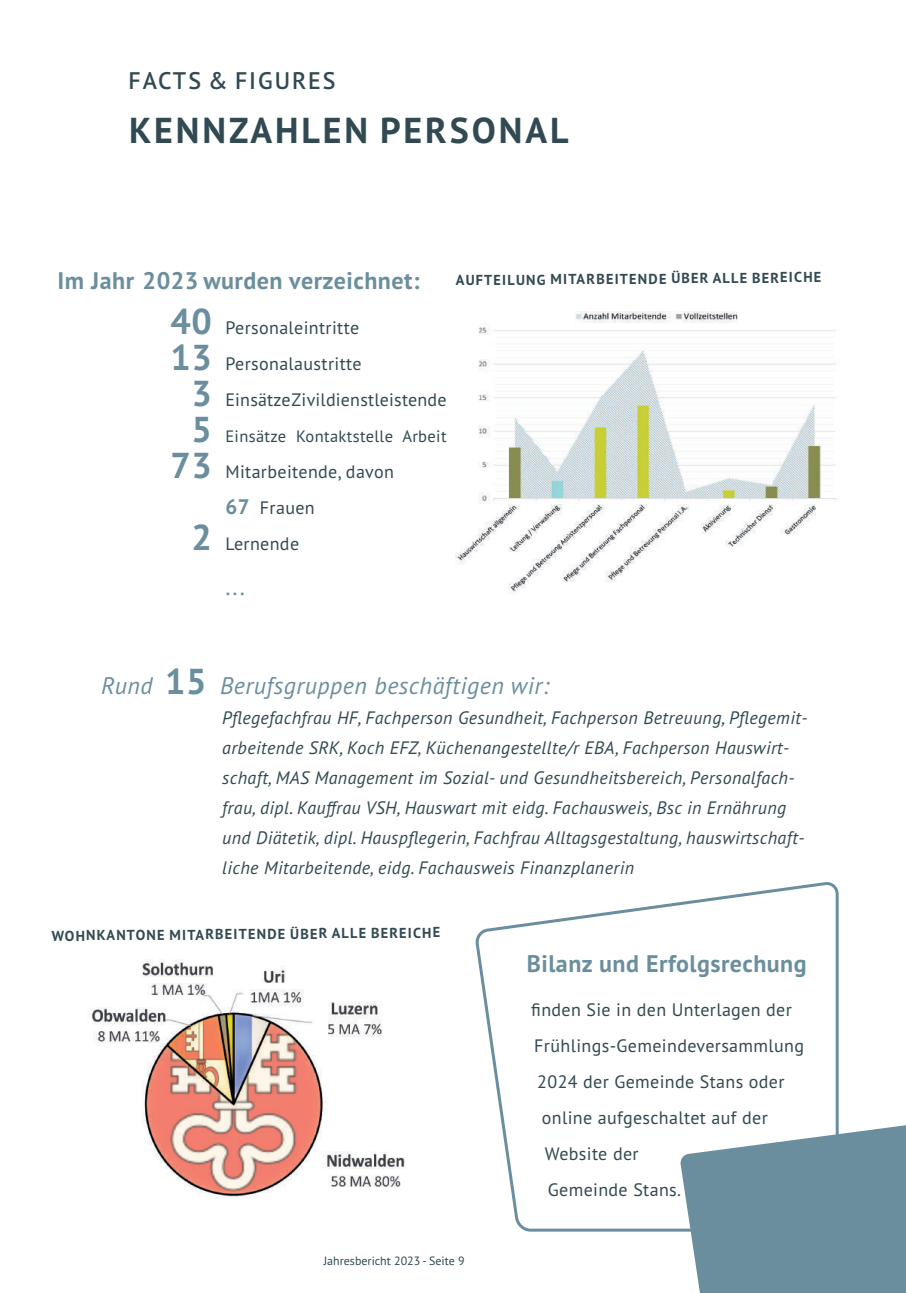
<style>
.page{position:relative;width:906px;height:1293px;background:#fff}
.page>*{position:absolute;margin:0;border:0;box-sizing:border-box;transform-origin:0 0}
.t1{font:700 36px "PT Sans Pro";letter-spacing:.08em;color:#314952}
.t2{font:700 24px "PT Sans Pro";letter-spacing:.02em;color:#6a8e9e}
.t3{font:italic 24px "PT Sans Pro";letter-spacing:.02em;color:#6a8e9e}
.t4{font:600 24px "PT Sans Pro";letter-spacing:.08em;color:#314952}
.t5{font:24px "PT Sans Pro";color:#6a8e9e}
.t6{font:italic 18px/30px "PT Sans Pro";letter-spacing:.02em;color:#314952}
.t7{font:18px "PT Sans Pro";letter-spacing:.02em;color:#314952}
.t8{font:16.5px "PT Sans Pro";letter-spacing:.02em;color:#314952}
.t9{font:700 14.4px "PT Sans Pro";color:#314952}
.t10{font:12px "PT Sans Pro";color:#314952}
.s1{font-weight:700;font-size:36px;color:#6a8e9e}
.s2{font-weight:700;font-size:21px;color:#6a8e9e}
.s3{font-weight:700;font-style:normal;font-size:36px}
</style>
<div class="page">
<div style="left:691px;top:1125px;width:215px;height:168px;background:#6a8e9e"></div>
<img style="left:455px;top:311px;width:382px;height:283px">
<img style="left:91px;top:959px;width:315px;height:240px">
<svg style="left:476px;top:882px;width:364px;height:351px"></svg>
<h2 class="t4" style="left:129px;top:65px;width:209px">FACTS &amp; FIGURES</h2>
<h1 class="t1" style="left:129px;top:107px;width:441px">KENNZAHLEN PERSONAL</h1>
<h2 class="t2" style="left:58px;top:265px;width:363px">Im Jahr 2023 wurden verzeichnet:</h2>
<p class="t7" style="left:170px;top:316px;width:190px"><span class="s1">40</span> Personaleintritte</p>
<p class="t7" style="left:170px;top:352px;width:193px"><span class="s1">13</span> Personalaustritte</p>
<p class="t7" style="left:191px;top:388px;width:256px"><span class="s1">3</span> Einsätze Zivildienstleistende</p>
<p class="t8" style="left:191px;top:425px;width:257px"><span class="s1">5</span> Einsätze Kontaktstelle Arbeit</p>
<p class="t7" style="left:170px;top:460px;width:225px"><span class="s1">73</span> Mitarbeitende, davon</p>
<p class="t7" style="left:225px;top:496px;width:91px"><span class="s2">67</span> Frauen</p>
<p class="t7" style="left:191px;top:532px;width:109px"><span class="s1">2</span> Lernende</p>
<p class="t9" style="left:455px;top:272px;width:367px;rotate:-1deg">AUFTEILUNG MITARBEITENDE ÜBER ALLE BEREICHE</p>
<h2 class="t5" style="left:225px;top:571px;width:21px">...</h2>
<h2 class="t3" style="left:101px;top:669px;width:449px">Rund <span class="s3">15</span> Berufsgruppen beschäftigen wir:</h2>
<p class="t6" style="left:222px;top:702px;width:587px">Pflegefachfrau HF, Fachperson Gesundheit, Fachperson Betreuung, Pflegemit&shy;arbeitende SRK, Koch EFZ, Küchenangestellte/r EBA, Fachperson Hauswirt&shy;schaft, MAS Management im Sozial- und Gesundheitsbereich, Personalfach&shy;frau, dipl. Kauffrau VSH, Hauswart mit eidg. Fachausweis, Bsc in Ernährung und Diätetik, dipl. Hauspflegerin, Fachfrau Alltagsgestaltung, hauswirtschaft&shy;liche Mitarbeitende, eidg. Fachausweis Finanzplanerin</p>
<p class="t9" style="left:51px;top:928px;width:390px;rotate:-1deg">WOHNKANTONE MITARBEITENDE ÜBER ALLE BEREICHE</p>
<p class="t10" style="left:324px;top:1253px;width:142px">Jahresbericht 2023 - Seite 9</p>
<h2 class="t2" style="left:527px;top:947px;width:281px">Bilanz und Erfolgsrechung</h2>
<p class="t7" style="left:531px;top:998px;width:262px">finden Sie in den Unterlagen der</p>
<p class="t7" style="left:534px;top:1034px;width:271px">Frühlings-Gemeindeversammlung</p>
<p class="t7" style="left:537px;top:1070px;width:249px">2024 der Gemeinde Stans oder</p>
<p class="t7" style="left:542px;top:1106px;width:227px">online aufgeschaltet auf der</p>
<p class="t7" style="left:545px;top:1142px;width:95px">Website der</p>
<p class="t7" style="left:548px;top:1178px;width:135px">Gemeinde Stans.</p>
</div>
